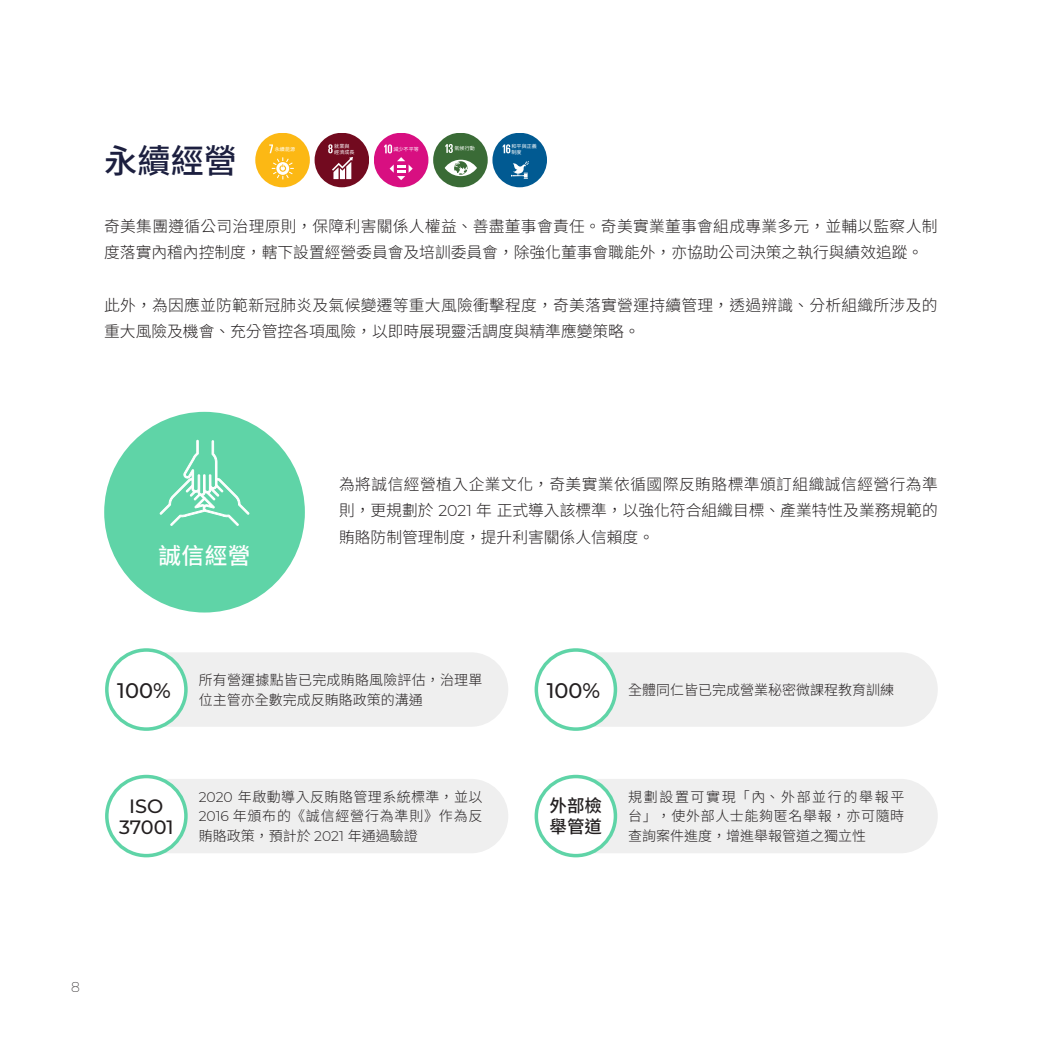
<style>
.page{position:relative;width:1042px;height:1042px;background:#fff}
.page>*{position:absolute;margin:0;border:0;box-sizing:border-box;transform-origin:0 0}
.t1{font:500 33.25px "Source Han Sans TC";color:#1c1f3f}
.t2{font:500 22.75px "Source Han Sans TC";color:#fff}
.t3{font:500 21px "Montserrat";color:#231f20}
.t4{font:500 19.25px/21px "Montserrat";color:#231f20;text-align:center}
.t5{font:500 17.5px/21px "Source Han Sans TC";color:#231f20}
.t6{font:300 15.75px/26.2px "Source Han Sans TC";color:#231f20}
.t7{font:300 15.75px/26.2px "Source Han Sans TC";letter-spacing:.02em;color:#231f20}
.t8{font:300 14px/19.2px "Source Han Sans TC";letter-spacing:.015em;color:#231f20;text-align:justify}
.t9{font:200 14px "Montserrat";color:#231f20}
.t10{font:5.08px/6.1px "Noto Sans CJ Ktc";color:#fff}
.s1{font-family:"Montserrat"}
</style>
<div class="page">
<div style="left:255px;top:133px;width:55px;height:54px;background:#fcb814;border-radius:27px"></div>
<svg style="left:269px;top:144px;width:25px;height:36px"></svg>
<div style="left:433px;top:133px;width:55px;height:54px;background:#3a6b36;border-radius:27px"></div>
<svg style="left:445px;top:144px;width:8px;height:9px"></svg>
<svg style="left:445px;top:160px;width:32px;height:16px"></svg>
<div style="left:374px;top:133px;width:54px;height:54px;background:#d80f81;border-radius:27px"></div>
<svg style="left:384px;top:144px;width:29px;height:36px"></svg>
<div style="left:492px;top:133px;width:55px;height:54px;background:#015a92;border-radius:27px"></div>
<svg style="left:503px;top:144px;width:7px;height:9px"></svg>
<svg style="left:511px;top:161px;width:18px;height:18px"></svg>
<div style="left:314px;top:133px;width:55px;height:54px;background:#720a1f;border-radius:27px"></div>
<svg style="left:328px;top:144px;width:25px;height:35px"></svg>
<div style="left:104px;top:412px;width:201px;height:200px;background:#5fd4a7;border-radius:50%"></div>
<div style="left:107px;top:652px;width:401px;height:75px;background:#efefef;border-radius:37px"></div>
<div style="left:107px;top:650px;width:79px;height:79px;background:#fff;border-radius:50%"></div>
<div style="left:105px;top:648px;width:83px;height:83px;border:4px solid #5fd4a7;border-radius:50%"></div>
<div style="left:536px;top:652px;width:402px;height:75px;background:#efefef;border-radius:37px"></div>
<div style="left:536px;top:650px;width:79px;height:79px;background:#fff;border-radius:50%"></div>
<div style="left:534px;top:648px;width:83px;height:83px;border:4px solid #5fd4a7;border-radius:50%"></div>
<div style="left:107px;top:779px;width:401px;height:74px;background:#efefef;border-radius:37px"></div>
<div style="left:107px;top:776px;width:79px;height:79px;background:#fff;border-radius:50%"></div>
<div style="left:105px;top:775px;width:83px;height:82px;border:4px solid #5fd4a7;border-radius:50%"></div>
<div style="left:536px;top:779px;width:402px;height:74px;background:#efefef;border-radius:37px"></div>
<div style="left:536px;top:776px;width:79px;height:79px;background:#fff;border-radius:50%"></div>
<div style="left:534px;top:775px;width:83px;height:82px;border:4px solid #5fd4a7;border-radius:50%"></div>
<svg style="left:159px;top:439px;width:91px;height:87px"></svg>
<h1 class="t1" style="left:104px;top:142px;width:135px">永續經營</h1>
<p class="t10" style="left:334px;top:143px;width:22px">就業與經濟成長</p>
<p class="t10" style="left:275px;top:146px;width:22px">永續能源</p>
<p class="t10" style="left:393px;top:146px;width:27px">減少不平等</p>
<p class="t10" style="left:454px;top:146px;width:22px">氣候行動</p>
<p class="t10" style="left:511px;top:143px;width:27px">和平與正義制度</p>
<p class="t6" style="left:104px;top:214px;width:835px">奇美集團遵循公司治理原則，保障利害關係人權益、善盡董事會責任。奇美實業董事會組成專業多元，並輔以監察人制度落實內稽內控制度，轄下設置經營委員會及培訓委員會，除強化董事會職能外，亦協助公司決策之執行與績效追蹤。</p>
<p class="t7" style="left:104px;top:292px;width:835px">此外，為因應並防範新冠肺炎及氣候變遷等重大風險衝擊程度，奇美落實營運持續管理，透過辨識、分析組織所涉及的重大風險及機會、充分管控各項風險，以即時展現靈活調度與精準應變策略。</p>
<h2 class="t2" style="left:158px;top:543px;width:94px">誠信經營</h2>
<p class="t6" style="left:339px;top:471px;width:600px;text-align:justify">為將誠信經營植入企業文化，奇美實業依循國際反賄賂標準頒訂組織誠信經營行為準則，更規劃於 <span class="s1">2021</span> 年正式導入該標準，以強化符合組織目標、產業特性及業務規範的賄賂防制管理制度，提升利害關係人信賴度。</p>
<h3 class="t3" style="left:117px;top:675px;width:55px">100%</h3>
<p class="t8" style="left:199px;top:671px;width:285px">所有營運據點皆已完成賄賂風險評估，治理單</p>
<p class="t8" style="left:199px;top:690px;width:225px">位主管亦全數完成反賄賂政策的溝通</p>
<h3 class="t3" style="left:547px;top:675px;width:55px">100%</h3>
<p class="t8" style="left:628px;top:680px;width:267px">全體同仁皆已完成營業秘密微課程教育訓練</p>
<p class="t4" style="left:119px;top:795px;width:56px">ISO<br>37001</p>
<p class="t8" style="left:628px;top:787px;width:278px">規劃設置可實現「內、外部並行的舉報平台」，使外部人士能夠匿名舉報，亦可隨時查詢案件進度，增進舉報管道之獨立性</p>
<p class="t8" style="left:199px;top:787px;width:285px"><span class="s1">2020</span> 年啟動導入反賄賂管理系統標準，並以<span class="s1">2016</span> 年頒布的《誠信經營行為準則》作為反賄賂政策，預計於 <span class="s1">2021</span> 年通過驗證</p>
<p class="t5" style="left:549px;top:795px;width:54px">外部檢舉管道</p>
<p class="t9" style="left:71px;top:977px;width:10px">8</p>
</div>
